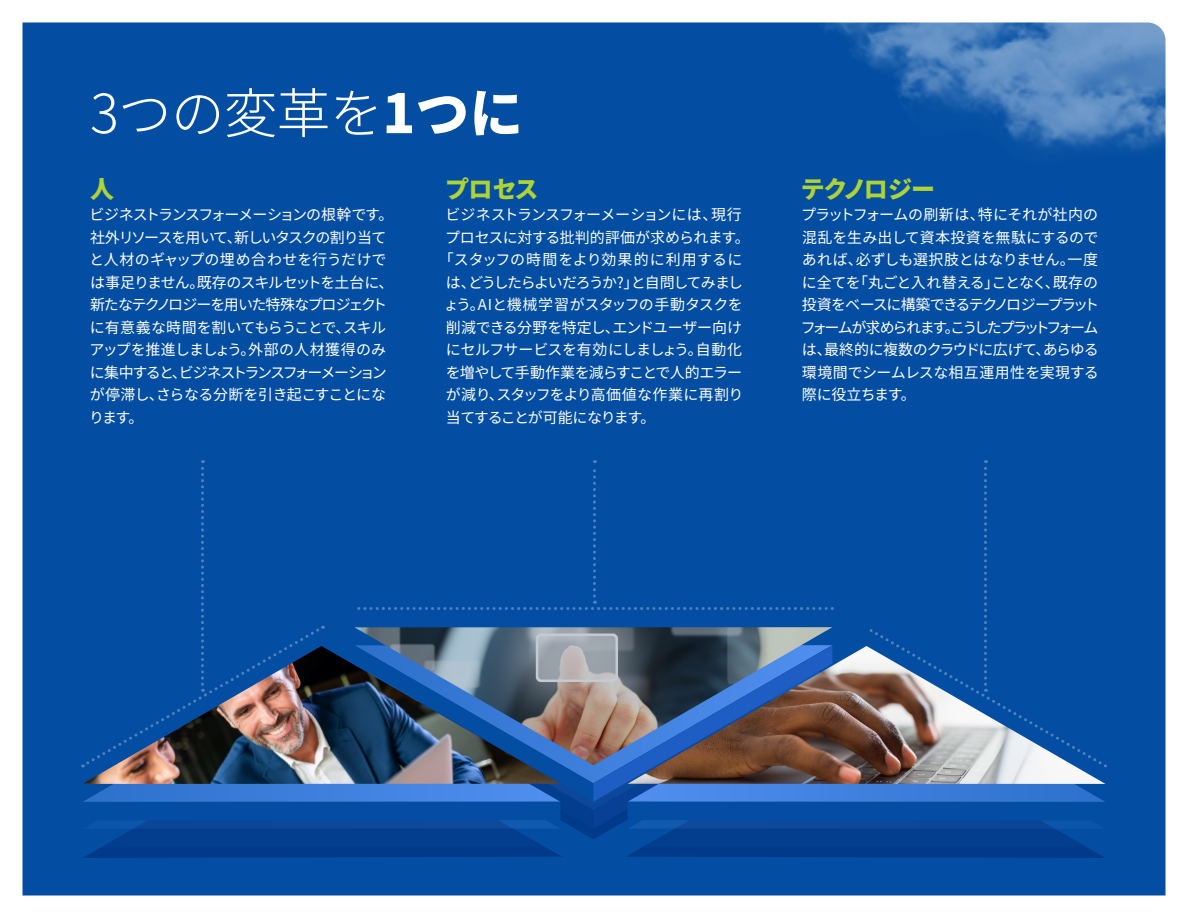
<style>
.page{position:relative;width:1188px;height:918px;background:#fff}
.page>*{position:absolute;margin:0;border:0;box-sizing:border-box;transform-origin:0 0}
.t1{font:300 54px "Noto Sans JP";letter-spacing:-.02em;color:#fff}
.STAT{font:900 24px "Noto Sans JP";letter-spacing:-.05em;color:#afd235}
.STAT-2{font:15px/22.5px "Noto Sans JP";letter-spacing:-.05em;color:#fff;text-align:justify}
.STAT-3{font:15px "Noto Sans JP";letter-spacing:-.02em;color:#fff}
.STAT-4{font:15px "Noto Sans JP";letter-spacing:-.095em;color:#fff}
.STAT-5{font:15px "Noto Sans JP";letter-spacing:-.025em;color:#fff}
.STAT-6{font:15px "Noto Sans JP";letter-spacing:-.01em;color:#fff}
.STAT-7{font:15px "Noto Sans JP";letter-spacing:.02em;color:#fff}
.STAT-8{font:15px "Noto Sans JP";letter-spacing:-.09em;color:#fff}
.s1{font-weight:900}
</style>
<div class="page">
<div style="left:22px;top:22px;width:1144px;height:874px;background:#034ea2"></div>
<img style="left:802px;top:22px;width:364px;height:150px">
<svg style="left:593px;top:765px;width:33px;height:64px;background:#1451ab"></svg>
<svg style="left:82px;top:765px;width:480px;height:93px;background:#023c8c"></svg>
<svg style="left:82px;top:802px;width:478px;height:27px;background:#0c4a9d"></svg>
<svg style="left:82px;top:829px;width:478px;height:18px;background:#023f90"></svg>
<svg style="left:82px;top:784px;width:478px;height:18px;background:#397bd7"></svg>
<div style="left:83px;top:802px;width:477px;height:18px;background:#034ea2"></div>
<svg style="left:626px;top:765px;width:480px;height:93px;background:#023c8d"></svg>
<svg style="left:628px;top:802px;width:478px;height:27px;background:#0c4a9d"></svg>
<svg style="left:628px;top:829px;width:477px;height:18px;background:#023f90"></svg>
<svg style="left:628px;top:784px;width:478px;height:18px;background:#3a7bd7"></svg>
<div style="left:628px;top:802px;width:477px;height:18px;background:#034ea2"></div>
<img style="left:354px;top:627px;width:478px;height:138px">
<img style="left:82px;top:646px;width:478px;height:138px">
<img style="left:628px;top:646px;width:478px;height:138px">
<div style="left:354px;top:460px;width:478px;height:150px;background:#034ea2"></div>
<svg style="left:862px;top:460px;width:245px;height:307px;background:#225da2"></svg>
<svg style="left:82px;top:460px;width:242px;height:307px;background:#165095"></svg>
<p class="t1" style="left:90px;top:83px;width:435px">3つの変革を<span class="s1">1つに</span></p>
<p class="STAT" style="left:90px;top:175px;width:25px">人</p>
<p class="STAT-2" style="left:89px;top:204px;width:306px;text-align:left">ビジネストランスフォーメーションの根幹です。社外リソースを用いて、新しいタスクの割り当てと人材のギャップの埋め合わせを行うだけでは事足りません。既存のスキルセットを土台に、新たなテクノロジーを用いた特殊なプロジェクトに有意義な時間を割いてもらうことで、スキルアップを推進しましょう。外部の人材獲得のみに集中すると、ビジネストランスフォーメーションが停滞し、さらなる分断を引き起こすことになります。</p>
<p class="STAT" style="left:445px;top:175px;width:95px">プロセス</p>
<p class="STAT-2" style="left:446px;top:204px;width:298px">ビジネストランスフォーメーションには、現行</p>
<p class="STAT-3" style="left:445px;top:229px;width:306px">プロセスに対する批判的評価が求められます。</p>
<p class="STAT-7" style="left:439px;top:251px;width:305px">「スタッフの時間をより効果的に利用するに</p>
<p class="STAT-4" style="left:446px;top:274px;width:299px">は、どうしたらよいだろうか?」と自問してみまし</p>
<p class="STAT-3" style="left:444px;top:296px;width:300px">ょう。AIと機械学習がスタッフの手動タスクを</p>
<p class="STAT-5" style="left:446px;top:319px;width:298px">削減できる分野を特定し、エンドユーザー向け</p>
<p class="STAT-2" style="left:446px;top:339px;width:298px">にセルフサービスを有効にしましょう。自動化</p>
<p class="STAT-2" style="left:446px;top:361px;width:298px">を増やして手動作業を減らすことで人的エラー</p>
<p class="STAT-6" style="left:446px;top:386px;width:299px">が減り、スタッフをより高価値な作業に再割り</p>
<p class="STAT-8" style="left:446px;top:409px;width:211px">当てすることが可能になります。</p>
<p class="STAT" style="left:801px;top:175px;width:136px">テクノロジー</p>
<p class="STAT-2" style="left:801px;top:204px;width:300px">プラットフォームの刷新は、特にそれが社内の混乱を生み出して資本投資を無駄にするのであれば、必ずしも選択肢とはなりません。一度に全てを「丸ごと入れ替える」ことなく、既存の投資をベースに構築できるテクノロジープラットフォームが求められます。こうしたプラットフォームは、最終的に複数のクラウドに広げて、あらゆる環境間でシームレスな相互運用性を実現する際に役立ちます。</p>
</div>
